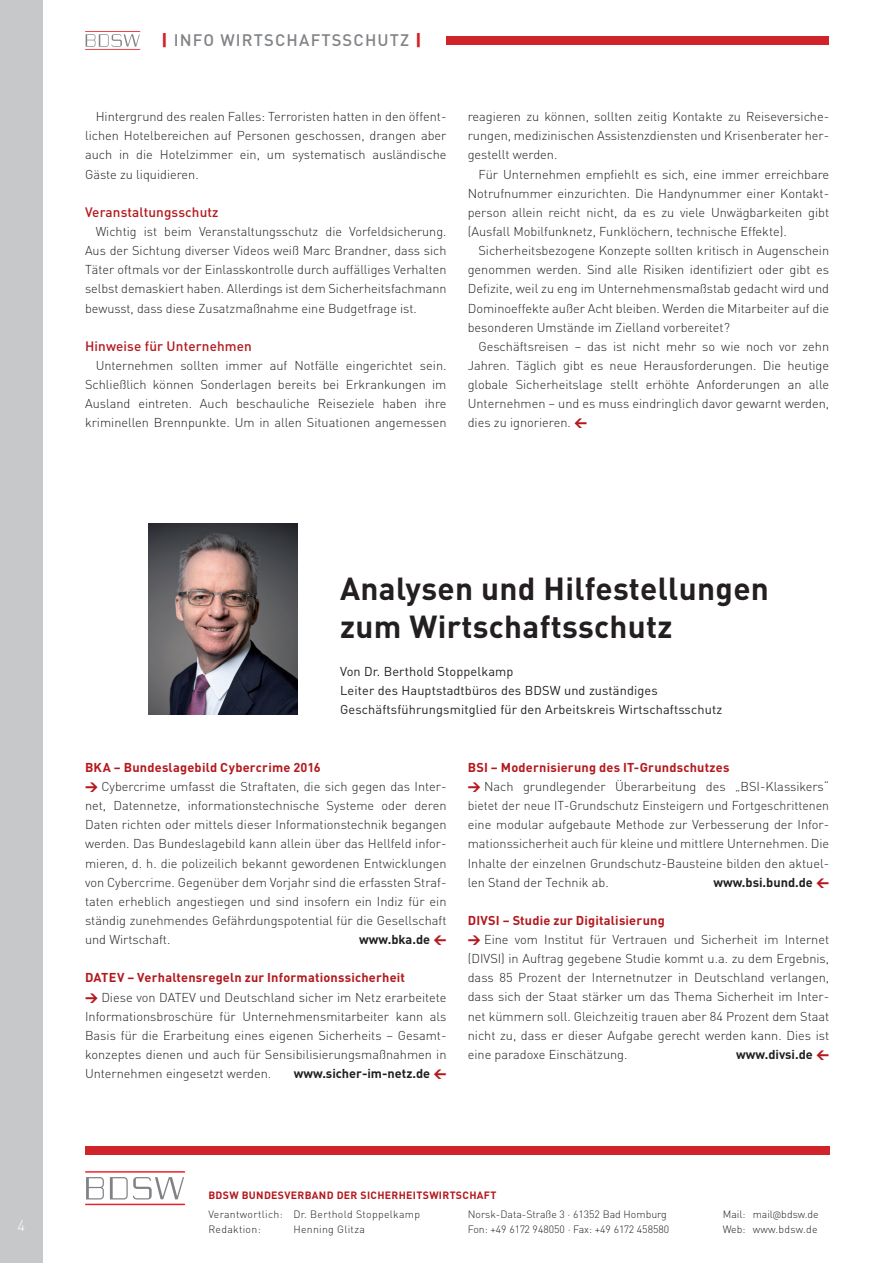
<style>
.page{position:relative;width:893px;height:1263px;background:#fff}
.page>*{position:absolute;margin:0;border:0;box-sizing:border-box;transform-origin:0 0}
.t1{font:700 31.5px/38.2px "DIN";letter-spacing:.01em;color:#231f20}
.t2{font:500 16.5px "DIN";letter-spacing:.07em;color:#808285}
.t3{font:300 15px "DIN";color:#fff}
.t4{font:500 13.5px "DIN";letter-spacing:.01em;color:#b4181d}
.t5{font:300 12.75px/19.2px "DIN";color:#231f20;text-align:justify}
.t6{font:12.75px/19.2px "DIN";letter-spacing:.01em;color:#231f20}
.t7{font:700 12.75px "DIN";color:#231f20}
.t8{font:300 10.5px/15px "DIN";color:#231f20}
.t9{font:300 10.5px/15px "DIN";letter-spacing:.03em;color:#231f20}
.t10{font:700 10.5px "DIN";letter-spacing:.03em;color:#b4181d}
.s1{font-weight:900;color:#d1232a}
.s2{font-weight:900;color:#b4181d}
.s3{font-weight:700;color:#b4181d}
.s4{font-family:"Ciutadella"}
</style>
<div class="page">
<div style="left:0;top:0;width:43px;height:1263px;background:#c7c8ca"></div>
<div style="left:446px;top:36px;width:383px;height:9px;background:#d1232a"></div>
<svg style="left:85px;top:31px;width:55px;height:19px"></svg>
<div style="left:85px;top:1146px;width:744px;height:8px;background:#d1232a"></div>
<svg style="left:85px;top:1171px;width:100px;height:34px"></svg>
<img style="left:149px;top:523px;width:149px;height:191px">
<p class="t3" style="left:17px;top:1216px;width:9px">4</p>
<p class="t2" style="left:162px;top:30px;width:262px"><span class="s1">|</span> INFO WIRTSCHAFTSSCHUTZ <span class="s1">|</span></p>
<p class="t5" style="left:85px;top:107px;width:363px;text-indent:11px">Hintergrund des realen Falles: Terroristen hatten in den öffent&shy;lichen Hotelbereichen auf Personen geschossen, drangen aber auch in die Hotelzimmer ein, um systematisch ausländische Gäste zu liquidieren.</p>
<p class="t4" style="left:85px;top:203px;width:135px">Veranstaltungsschutz</p>
<p class="t5" style="left:85px;top:222px;width:363px;text-indent:11px">Wichtig ist beim Veranstaltungsschutz die Vorfeldsicherung.<br>Aus der Sichtung diverser Videos weiß Marc Brandner, dass sich Täter oftmals vor der Einlasskontrolle durch auffälliges Verhalten selbst demaskiert haben. Allerdings ist dem Sicherheitsfachmann bewusst, dass diese Zusatzmaßnahme eine Budgetfrage ist.</p>
<p class="t4" style="left:85px;top:337px;width:168px">Hinweise für Unternehmen</p>
<p class="t5" style="left:85px;top:356px;width:363px;text-indent:11px">Unternehmen sollten immer auf Notfälle eingerichtet sein.<br>Schließlich können Sonderlagen bereits bei Erkrankungen im Ausland eintreten. Auch beschauliche Reiseziele haben ihre kriminellen Brennpunkte. Um in allen Situationen angemessen</p>
<p class="t5" style="left:468px;top:107px;width:363px">reagieren zu können, sollten zeitig Kontakte zu Reiseversiche&shy;rungen, medizinischen Assistenzdiensten und Krisenberater her&shy;gestellt werden.</p>
<p class="t5" style="left:468px;top:164px;width:363px;text-indent:11px">Für Unternehmen empfiehlt es sich, eine immer erreichbare Notrufnummer einzurichten. Die Handynummer einer Kontakt&shy;person allein reicht nicht, da es zu viele Unwägbarkeiten gibt (Ausfall Mobilfunknetz, Funklöchern, technische Effekte).</p>
<p class="t5" style="left:468px;top:241px;width:363px;text-indent:11px">Sicherheitsbezogene Konzepte sollten kritisch in Augenschein genommen werden. Sind alle Risiken identifiziert oder gibt es Defizite, weil zu eng im Unternehmensmaßstab gedacht wird und Dominoeffekte außer Acht bleiben. Werden die Mitarbeiter auf die besonderen Umstände im Zielland vorbereitet?</p>
<p class="t5" style="left:468px;top:337px;width:363px;text-indent:11px">Geschäftsreisen – das ist nicht mehr so wie noch vor zehn Jahren. Täglich gibt es neue Herausforderungen. Die heutige globale Sicherheitslage stellt erhöhte Anforderungen an alle Unternehmen – und es muss eindringlich davor gewarnt werden, dies zu ignorieren. <span class="s2">&lt;</span></p>
<h1 class="t1" style="left:340px;top:568px;width:430px">Analysen und Hilfestellungen zum Wirtschaftsschutz</h1>
<p class="t6" style="left:340px;top:662px;width:384px">Von Dr. Berthold Stoppelkamp<br>Leiter des Hauptstadtbüros des BDSW und zuständiges<br>Geschäftsführungsmitglied für den Arbeitskreis Wirtschaftsschutz</p>
<p class="t5" style="left:85px;top:757px;width:363px;text-align:left"><span class="s3">BKA – Bundeslagebild Cybercrime 2016<br></span><span class="s2">&gt;</span> Cybercrime umfasst die Straftaten, die sich gegen das Inter&shy;net, Datennetze, informationstechnische Systeme oder deren Daten richten oder mittels dieser Informationstechnik begangen werden. Das Bundeslagebild kann allein über das Hellfeld infor&shy;mieren, d. h. die polizeilich bekannt gewordenen Entwicklungen von Cybercrime. Gegenüber dem Vorjahr sind die erfassten Straf&shy;taten erheblich angestiegen und sind insofern ein Indiz für ein ständig zunehmendes Gefährdungspotential für die Gesellschaft und Wirtschaft.</p>
<p class="t7" style="left:359px;top:931px;width:89px">www.bka.de <span class="s2">&lt;</span></p>
<p class="t5" style="left:85px;top:968px;width:363px;text-align:left"><span class="s3">DATEV – Verhaltensregeln zur Informationssicherheit<br></span><span class="s2">&gt;</span> Diese von DATEV und Deutschland sicher im Netz erarbeitete Informationsbroschüre für Unternehmensmitarbeiter kann als Basis für die Erarbeitung eines eigenen Sicherheits – Gesamt&shy;konzeptes dienen und auch für Sensibilisierungsmaßnahmen in Unternehmen eingesetzt werden.</p>
<p class="t7" style="left:294px;top:1065px;width:154px">www.sicher-im-netz.de <span class="s2">&lt;</span></p>
<p class="t5" style="left:468px;top:757px;width:363px;text-align:left"><span class="s3">BSI – Modernisierung des IT-Grundschutzes<br></span><span class="s2">&gt;</span> Nach grundlegender Überarbeitung des „BSI-Klassikers“ bietet der neue IT-Grundschutz Einsteigern und Fortgeschrittenen eine modular aufgebaute Methode zur Verbesserung der Infor&shy;mationssicherheit auch für kleine und mittlere Unternehmen. Die Inhalte der einzelnen Grundschutz-Bausteine bilden den aktuel&shy;len Stand der Technik ab.</p>
<p class="t7" style="left:713px;top:874px;width:117px">www.bsi.bund.de <span class="s2">&lt;</span></p>
<p class="t5" style="left:468px;top:910px;width:363px;text-align:left"><span class="s3">DIVSI – Studie zur Digitalisierung<br></span><span class="s2">&gt;</span> Eine vom Institut für Vertrauen und Sicherheit im Internet (DIVSI) in Auftrag gegebene Studie kommt u.a. zu dem Ergebnis, dass 85 Prozent der Internetnutzer in Deutschland verlangen, dass sich der Staat stärker um das Thema Sicherheit im Inter&shy;net kümmern soll. Gleichzeitig trauen aber 84 Prozent dem Staat nicht zu, dass er dieser Aufgabe gerecht werden kann. Dies ist eine paradoxe Einschätzung.</p>
<p class="t7" style="left:736px;top:1046px;width:94px">www.divsi.de <span class="s2">&lt;</span></p>
<p class="t10" style="left:208px;top:1188px;width:289px">BDSW BUNDESVERBAND DER SICHERHEITSWIRTSCHAFT</p>
<p class="t9" style="left:208px;top:1207px;width:213px">Verantwortlich: Dr. Berthold Stoppelkamp<br>Redaktion:</p>
<p class="t8" style="left:468px;top:1207px;width:203px">Norsk-Data-Straße 3 · 61352 Bad Homburg<br>Fon: +49 6172 948050 · Fax: +49 6172 458580</p>
<p class="t8" style="left:723px;top:1207px;width:97px">Mail: mail<span class="s4">@</span>bdsw.de<br>Web: www.bdsw.de</p>
<p class="t9" style="left:293px;top:1222px;width:73px">Henning Glitza</p>
</div>
